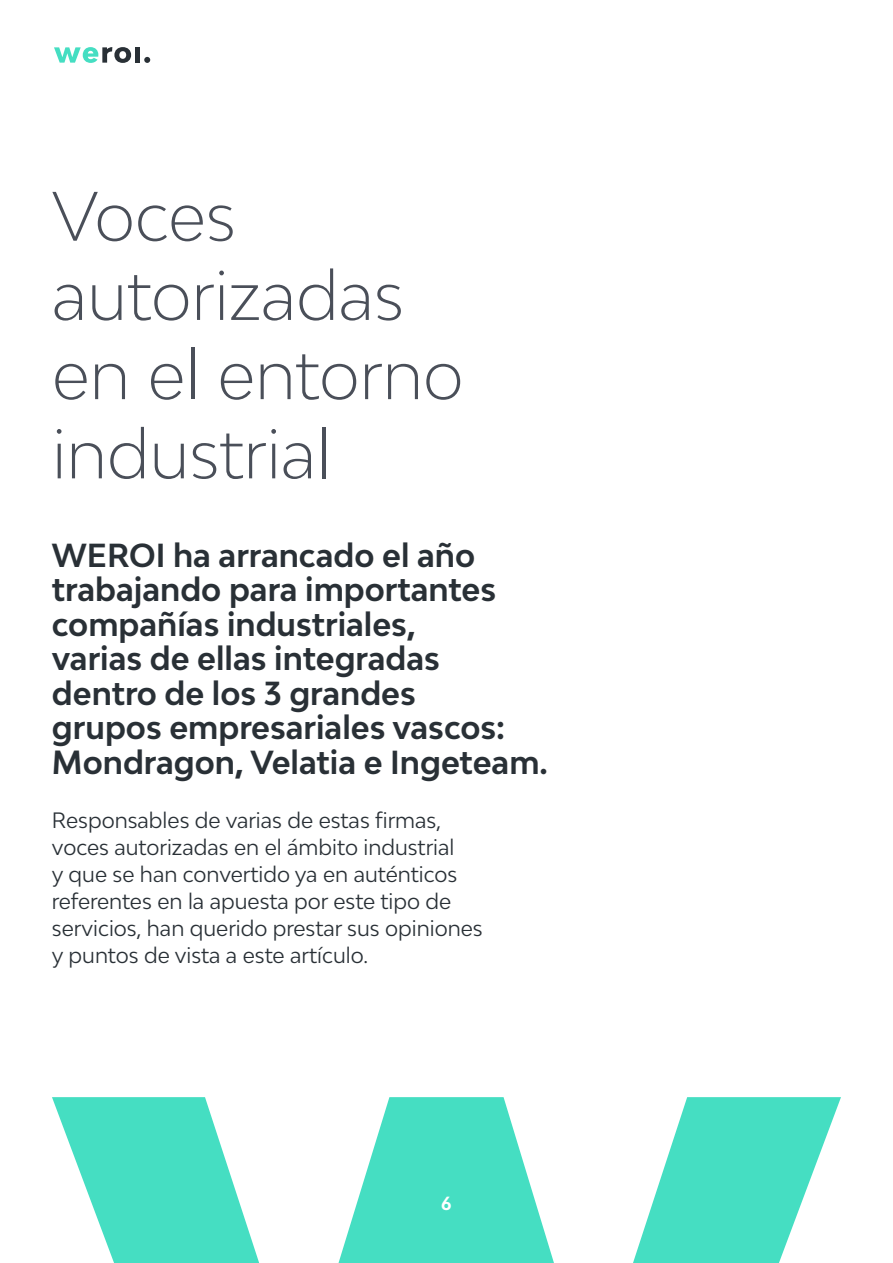
<style>
.page{position:relative;width:893px;height:1263px;background:#fff}
.page>*{position:absolute;margin:0;border:0;box-sizing:border-box;transform-origin:0 0}
.t1{font:300 66px/79.2px "Bw Modelica";color:#4a4f59}
.t2{font:700 31.5px/34.5px "Bw Modelica";color:#293036}
.t3{font:21px/27px "Bw Modelica";color:#293036}
.t4{font:700 18px "Bw Modelica";color:#fff}
</style>
<div class="page">
<svg style="left:54px;top:47px;width:77px;height:16px"></svg>
<div style="left:135px;top:47px;width:5px;height:16px;background:#293036"></div>
<svg style="left:144px;top:57px;width:6px;height:6px"></svg>
<svg style="left:52px;top:1097px;width:789px;height:166px;fill:#45dec2"></svg>
<p class="t1" style="left:52px;top:175px;width:413px">Voces autorizadas en el entorno industrial</p>
<p class="t2" style="left:52px;top:537px;width:497px">WEROI ha arrancado el año trabajando para importantes compañías industriales,<br>varias de ellas integradas dentro de los 3 grandes<br>grupos empresariales vascos:<br>Mondragon, Velatia e Ingeteam.</p>
<p class="t3" style="left:52px;top:806px;width:432px">Responsables de varias de estas firmas, voces autorizadas en el ámbito industrial<br>y que se han convertido ya en auténticos referentes en la apuesta por este tipo de servicios, han querido prestar sus opiniones y puntos de vista a este artículo.</p>
<p class="t4" style="left:441px;top:1191px;width:12px">6</p>
</div>
